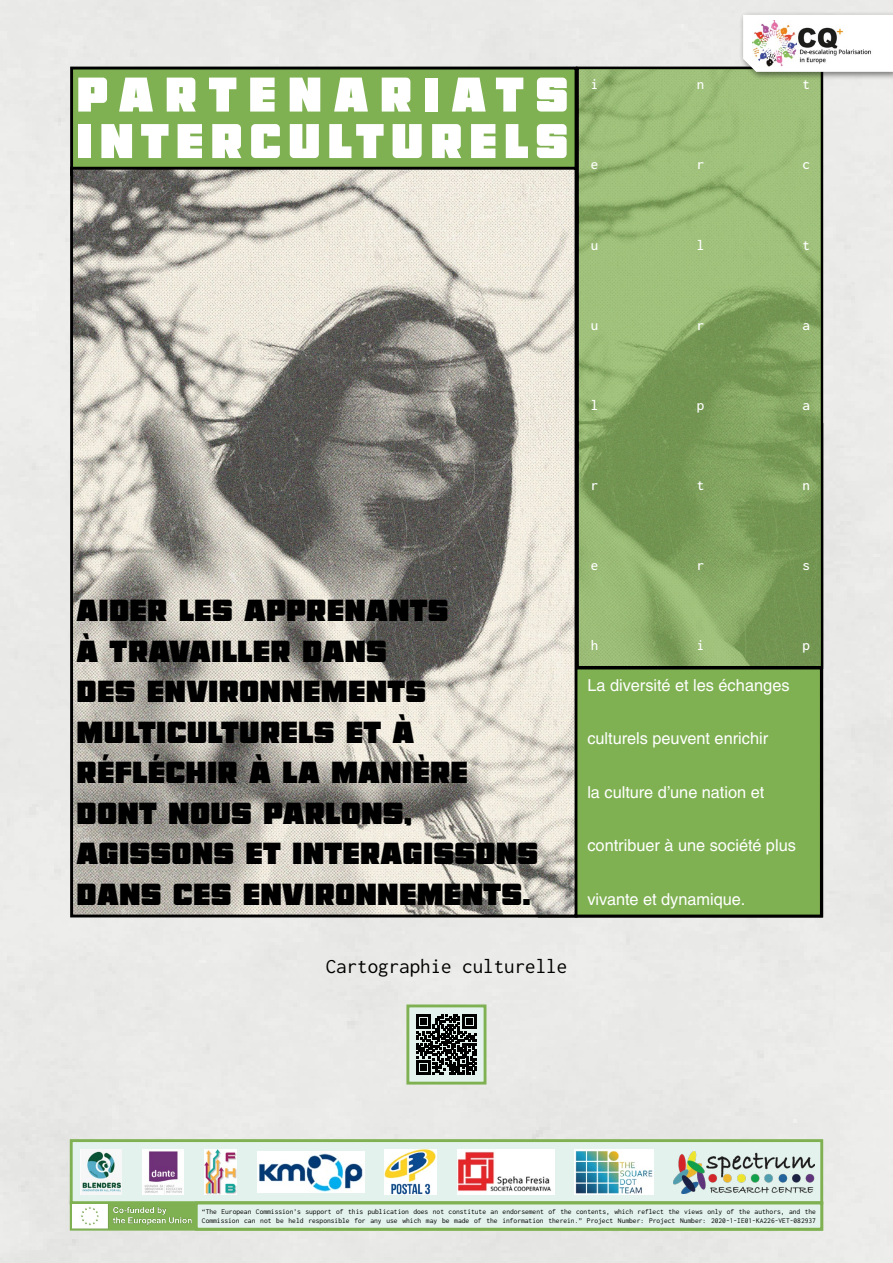
<style>
.page{position:relative;width:893px;height:1263px;background:#eaebe8}
.page>*{position:absolute;margin:0;border:0;box-sizing:border-box;transform-origin:0 0}
.t1{font:53.7px/46.5px "Guisol";letter-spacing:.145em;color:#fff}
.t2{font:33.6px/40.5px "Guisol";letter-spacing:.025em;color:#000}
.t3{font:21px "Inconsolata";color:#000}
.t4{font:16.5px "Helvetica LT Std";color:#fff}
.t5{font:500 15px "Inconsolata";color:#fff}
.t6{font:7.5px/9.1px "Inconsolata";color:#000}
</style>
<div class="page">
<div style="left:408px;top:1006px;width:77px;height:77px;background:#e3f2ec"></div>
<svg style="left:416px;top:1014px;width:61px;height:61px"></svg>
<div style="left:406px;top:1004px;width:80px;height:80px;border:3px solid #7fb152"></div>
<div style="left:70px;top:1139px;width:753px;height:65px;background:#e3f2ec;border:3px solid #7fb152"></div>
<img style="left:81px;top:1149px;width:41px;height:45px">
<img style="left:142px;top:1149px;width:42px;height:45px">
<img style="left:204px;top:1149px;width:33px;height:45px">
<img style="left:257px;top:1151px;width:107px;height:41px">
<img style="left:384px;top:1149px;width:53px;height:45px">
<img style="left:457px;top:1149px;width:97px;height:45px">
<img style="left:674px;top:1151px;width:140px;height:42px">
<img style="left:575px;top:1149px;width:78px;height:45px">
<svg style="left:70px;top:1201px;width:125px;height:29px"></svg>
<div style="left:196px;top:1203px;width:626px;height:26px;background:#e3f2ec"></div>
<div style="left:195px;top:1201px;width:628px;height:29px;border:3px solid #7fb152"></div>
<img style="left:72px;top:1204px;width:128px;height:24px">
<div style="left:576px;top:67px;width:247px;height:602px;border:3px solid #000"></div>
<div style="left:539px;top:668px;width:282px;height:248px;background:#7fb152"></div>
<div style="left:538px;top:666px;width:285px;height:251px;border:3px solid #000"></div>
<div style="left:70px;top:67px;width:507px;height:109px;background:#7fb152;border:3px solid #000"></div>
<svg style="left:579px;top:69px;width:241px;height:597px;background:#8cae69"></svg>
<img style="left:74px;top:171px;width:499px;height:742px">
<div style="left:70px;top:167px;width:507px;height:750px;border:3px solid #000"></div>
<div style="left:739px;top:11px;width:154px;height:69px;background:#000;opacity:.5"></div>
<svg style="left:743px;top:15px;width:150px;height:57px;background:#f9faf9"></svg>
<img style="left:752px;top:20px;width:121px;height:46px">
<h1 class="t1" style="left:77px;top:71px;width:492px">PARTENARIATS<br>INTERCULTURELS</h1>
<h3 class="t5" style="left:591px;top:74px;width:9px">i</h3>
<h3 class="t5" style="left:697px;top:74px;width:9px">n</h3>
<h3 class="t5" style="left:803px;top:74px;width:9px">t</h3>
<h3 class="t5" style="left:591px;top:154px;width:9px">e</h3>
<h3 class="t5" style="left:697px;top:154px;width:9px">r</h3>
<h3 class="t5" style="left:803px;top:154px;width:9px">c</h3>
<h3 class="t5" style="left:591px;top:235px;width:9px">u</h3>
<h3 class="t5" style="left:697px;top:235px;width:9px">l</h3>
<h3 class="t5" style="left:803px;top:235px;width:9px">t</h3>
<h3 class="t5" style="left:591px;top:315px;width:9px">u</h3>
<h3 class="t5" style="left:697px;top:315px;width:9px">r</h3>
<h3 class="t5" style="left:803px;top:315px;width:9px">a</h3>
<h3 class="t5" style="left:591px;top:395px;width:9px">l</h3>
<h3 class="t5" style="left:697px;top:395px;width:9px">p</h3>
<h3 class="t5" style="left:803px;top:395px;width:9px">a</h3>
<h3 class="t5" style="left:591px;top:475px;width:9px">r</h3>
<h3 class="t5" style="left:697px;top:475px;width:9px">t</h3>
<h3 class="t5" style="left:803px;top:475px;width:9px">n</h3>
<h2 class="t2" style="left:77px;top:591px;width:462px">AIDER LES APPRENANTS<br>À TRAVAILLER DANS<br>DES ENVIRONNEMENTS<br>MULTICULTURELS ET À<br>RÉFLÉCHIR À LA MANIÈRE<br>DONT NOUS PARLONS,<br>AGISSONS ET INTERAGISSONS<br>DANS CES ENVIRONNEMENTS.</h2>
<h3 class="t3" style="left:326px;top:952px;width:243px">Cartographie culturelle</h3>
<h3 class="t5" style="left:591px;top:555px;width:9px">e</h3>
<h3 class="t5" style="left:697px;top:555px;width:9px">r</h3>
<h3 class="t5" style="left:803px;top:555px;width:9px">s</h3>
<h3 class="t5" style="left:591px;top:635px;width:9px">h</h3>
<h3 class="t5" style="left:697px;top:635px;width:9px">i</h3>
<h3 class="t5" style="left:803px;top:635px;width:9px">p</h3>
<h3 class="t4" style="left:587px;top:675px;width:204px">La diversité et les échanges</h3>
<h3 class="t4" style="left:587px;top:729px;width:182px">culturels peuvent enrichir</h3>
<h3 class="t4" style="left:587px;top:782px;width:178px">la culture d’une nation et</h3>
<h3 class="t4" style="left:587px;top:836px;width:210px">contribuer à une société plus</h3>
<h3 class="t4" style="left:587px;top:889px;width:159px">vivante et dynamique.</h3>
<p class="t6" style="left:202px;top:1207px;width:616px">“The European Commission’s support of this publication does not constitute an endorsement of the contents, which reflect the views only of the authors, and the<br>Commission can not be held responsible for any use which may be made of the information therein.” Project Number: Project Number: 2020-1-IE01-KA226-VET-082937</p>
</div>
